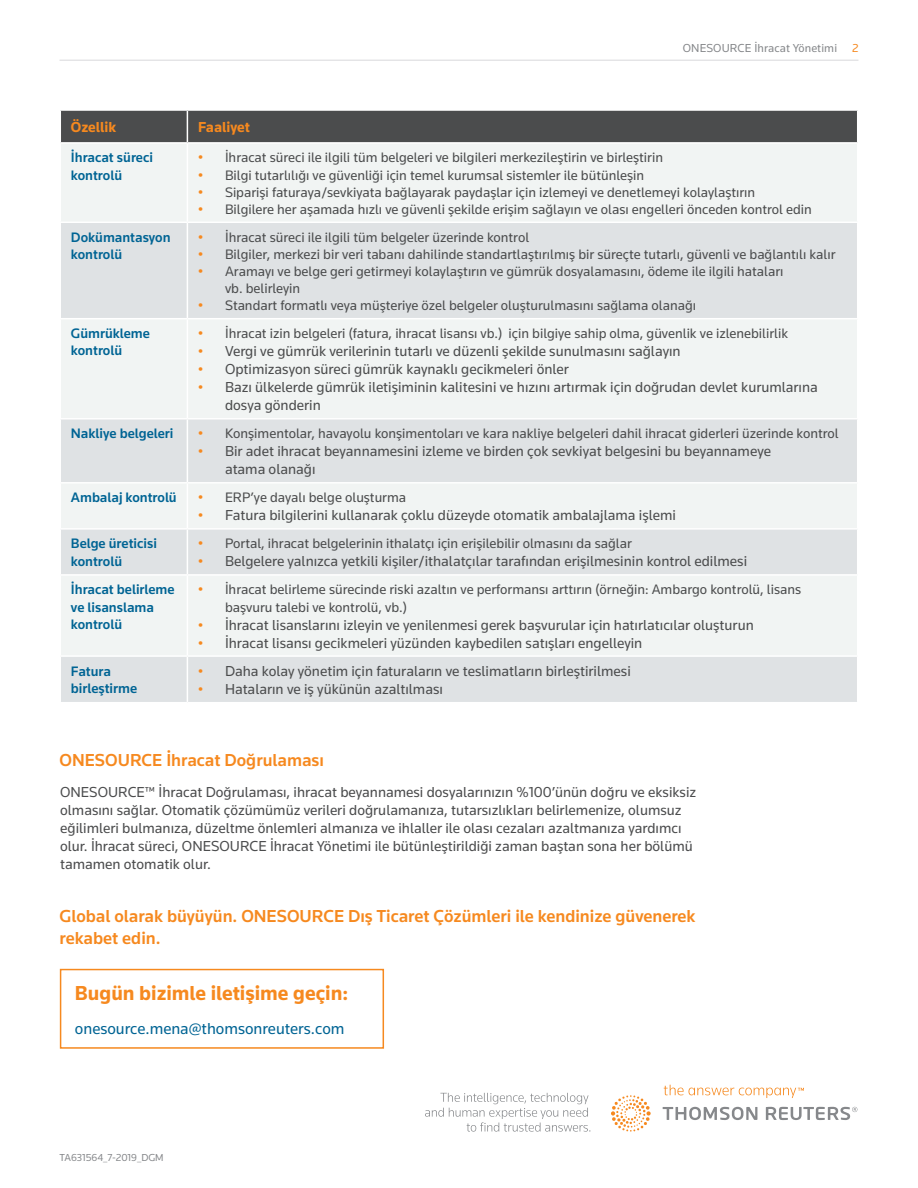
<style>
.page{position:relative;width:918px;height:1188px;background:#fff}
.page>*{position:absolute;margin:0;border:0;box-sizing:border-box;transform-origin:0 0}
.t1{font:700 21px "Knowledge";color:#f6891f}
.t2{font:500 18px/22.5px "Knowledge";color:#f6891f}
.t3{font:16.5px "Knowledge";color:#006494}
.t4{font:15px/18px "Knowledge";color:#4b4c4d}
.t5{font:700 15px "Knowledge";color:#f6891f}
.t6{font:14.25px/17.1px "Knowledge";color:#4b4c4d}
.t7{font:500 14.25px/17.1px "Knowledge";color:#006494}
.t8{font:12px "Knowledge";letter-spacing:.01em;color:#86888b}
.t9{font:10.5px "Knowledge";color:#86888b}
.s1{color:#f6891f}
.s2{font-size:14.25px;color:#f6891f}
</style>
<div class="page">
<hr style="left:60px;top:60px;width:798px;height:1px;background:#dcdddf">
<svg style="left:425px;top:1085px;width:432px;height:47px"></svg>
<div style="left:60px;top:969px;width:324px;height:80px;border:2px solid #f6891f"></div>
<div style="left:61px;top:111px;width:796px;height:31px;background:#4b4c4d"></div>
<div style="left:61px;top:144px;width:796px;height:77px;background:#f1f4f3"></div>
<svg style="left:61px;top:223px;width:796px;height:479px;fill:#dfe2e4"></svg>
<hr style="left:187px;top:111px;width:1px;height:31px;background:#fff">
<hr style="left:187px;top:144px;width:1px;height:78px;background:#fff">
<hr style="left:187px;top:223px;width:1px;height:95px;background:#fff">
<hr style="left:60px;top:318px;width:127px;height:1px;background:#fff">
<hr style="left:187px;top:318px;width:671px;height:1px;background:#fff">
<hr style="left:187px;top:319px;width:1px;height:99px;background:#fff">
<hr style="left:60px;top:418px;width:127px;height:2px;background:#fff">
<hr style="left:187px;top:418px;width:671px;height:2px;background:#fff">
<hr style="left:187px;top:420px;width:1px;height:62px;background:#fff">
<hr style="left:60px;top:482px;width:127px;height:2px;background:#fff">
<hr style="left:187px;top:482px;width:671px;height:2px;background:#fff">
<hr style="left:187px;top:484px;width:1px;height:44px;background:#fff">
<hr style="left:60px;top:528px;width:127px;height:2px;background:#fff">
<hr style="left:187px;top:528px;width:671px;height:2px;background:#fff">
<hr style="left:187px;top:530px;width:1px;height:44px;background:#fff">
<hr style="left:60px;top:574px;width:127px;height:2px;background:#fff">
<hr style="left:187px;top:574px;width:671px;height:2px;background:#fff">
<hr style="left:187px;top:576px;width:1px;height:79px;background:#fff">
<hr style="left:60px;top:655px;width:127px;height:2px;background:#fff">
<hr style="left:187px;top:655px;width:671px;height:2px;background:#fff">
<hr style="left:187px;top:657px;width:1px;height:45px;background:#fff">
<p class="t8" style="left:683px;top:41px;width:177px">ONESOURCE İhracat Yönetimi <span class="s1">2</span></p>
<p class="t5" style="left:71px;top:118px;width:47px">Özellik</p>
<p class="t5" style="left:198px;top:118px;width:53px">Faaliyet</p>
<p class="t7" style="left:71px;top:149px;width:84px">İhracat süreci kontrolü</p>
<p class="t6" style="left:198px;top:149px;width:467px"><span class="s1">•</span> İhracat süreci ile ilgili tüm belgeleri ve bilgileri merkezileştirin ve birleştirin</p>
<p class="t6" style="left:198px;top:166px;width:448px"><span class="s1">•</span> Bilgi tutarlılığı ve güvenliği için temel kurumsal sistemler ile bütünleşin</p>
<p class="t6" style="left:198px;top:183px;width:559px"><span class="s1">•</span> Siparişi faturaya/sevkiyata bağlayarak paydaşlar için izlemeyi ve denetlemeyi kolaylaştırın</p>
<p class="t6" style="left:198px;top:200px;width:615px"><span class="s1">•</span> Bilgilere her aşamada hızlı ve güvenli şekilde erişim sağlayın ve olası engelleri önceden kontrol edin</p>
<p class="t7" style="left:71px;top:228px;width:101px">Dokümantasyon kontrolü</p>
<p class="t6" style="left:198px;top:228px;width:333px"><span class="s1">•</span> İhracat süreci ile ilgili tüm belgeler üzerinde kontrol</p>
<p class="t6" style="left:198px;top:245px;width:639px"><span class="s1">•</span> Bilgiler, merkezi bir veri tabanı dahilinde standartlaştırılmış bir süreçte tutarlı, güvenli ve bağlantılı kalır</p>
<p class="t6" style="left:225px;top:262px;width:560px;text-indent:-27px"><span class="s1">•</span> Aramayı ve belge geri getirmeyi kolaylaştırın ve gümrük dosyalamasını, ödeme ile ilgili hataları vb. belirleyin</p>
<p class="t6" style="left:198px;top:297px;width:500px"><span class="s1">•</span> Standart formatlı veya müşteriye özel belgeler oluşturulmasını sağlama olanağı</p>
<p class="t7" style="left:71px;top:325px;width:80px">Gümrükleme kontrolü</p>
<p class="t6" style="left:198px;top:325px;width:592px"><span class="s1">•</span> İhracat izin belgeleri (fatura, ihracat lisansı vb.) için bilgiye sahip olma, güvenlik ve izlenebilirlik</p>
<p class="t4" style="left:198px;top:342px;width:484px"><span class="s2">•</span> Vergi ve gümrük verilerinin tutarlı ve düzenli şekilde sunulmasını sağlayın</p>
<p class="t4" style="left:198px;top:360px;width:372px"><span class="s2">•</span> Optimizasyon süreci gümrük kaynaklı gecikmeleri önler</p>
<p class="t4" style="left:225px;top:378px;width:594px;text-indent:-27px"><span class="s2">•</span> Bazı ülkelerde gümrük iletişiminin kalitesini ve hızını artırmak için doğrudan devlet kurumlarına dosya gönderin</p>
<p class="t7" style="left:71px;top:425px;width:104px">Nakliye belgeleri</p>
<p class="t6" style="left:198px;top:425px;width:642px"><span class="s1">•</span> Konşimentolar, havayolu konşimentoları ve kara nakliye belgeleri dahil ihracat giderleri üzerinde kontrol</p>
<p class="t4" style="left:225px;top:442px;width:548px;text-indent:-27px"><span class="s2">•</span> Bir adet ihracat beyannamesini izleme ve birden çok sevkiyat belgesini bu beyannameye atama olanağı</p>
<p class="t7" style="left:71px;top:489px;width:107px">Ambalaj kontrolü</p>
<p class="t6" style="left:198px;top:489px;width:210px"><span class="s1">•</span> ERP’ye dayalı belge oluşturma</p>
<p class="t4" style="left:198px;top:506px;width:479px"><span class="s2">•</span> Fatura bilgilerini kullanarak çoklu düzeyde otomatik ambalajlama işlemi</p>
<p class="t7" style="left:71px;top:535px;width:88px">Belge üreticisi kontrolü</p>
<p class="t6" style="left:198px;top:535px;width:435px"><span class="s1">•</span> Portal, ihracat belgelerinin ithalatçı için erişilebilir olmasını da sağlar</p>
<p class="t4" style="left:198px;top:552px;width:551px"><span class="s2">•</span> Belgelere yalnızca yetkili kişiler/ithalatçılar tarafından erişilmesinin kontrol edilmesi</p>
<p class="t7" style="left:71px;top:581px;width:105px">İhracat belirleme ve lisanslama kontrolü</p>
<p class="t6" style="left:225px;top:581px;width:578px;text-indent:-27px"><span class="s1">•</span> İhracat belirleme sürecinde riski azaltın ve performansı arttırın (örneğin: Ambargo kontrolü, lisans başvuru talebi ve kontrolü, vb.)</p>
<p class="t4" style="left:198px;top:615px;width:557px"><span class="s2">•</span> İhracat lisanslarını izleyin ve yenilenmesi gerek başvurular için hatırlatıcılar oluşturun</p>
<p class="t4" style="left:198px;top:633px;width:446px"><span class="s2">•</span> İhracat lisansı gecikmeleri yüzünden kaybedilen satışları engelleyin</p>
<p class="t7" style="left:71px;top:662px;width:68px">Fatura birleştirme</p>
<p class="t4" style="left:198px;top:662px;width:434px"><span class="s2">•</span> Daha kolay yönetim için faturaların ve teslimatların birleştirilmesi</p>
<p class="t4" style="left:198px;top:680px;width:246px"><span class="s2">•</span> Hataların ve iş yükünün azaltılması</p>
<p class="t2" style="left:60px;top:749px;width:266px">ONESOURCE İhracat Doğrulaması</p>
<p class="t4" style="left:60px;top:783px;width:638px">ONESOURCE™ İhracat Doğrulaması, ihracat beyannamesi dosyalarınızın %100’ünün doğru ve eksiksiz olmasını sağlar. Otomatik çözümümüz verileri doğrulamanıza, tutarsızlıkları belirlemenize, olumsuz eğilimleri bulmanıza, düzeltme önlemleri almanıza ve ihlaller ile olası cezaları azaltmanıza yardımcı olur. İhracat süreci, ONESOURCE İhracat Yönetimi ile bütünleştirildiği zaman baştan sona her bölümü tamamen otomatik olur.</p>
<p class="t2" style="left:60px;top:904px;width:638px">Global olarak büyüyün. ONESOURCE Dış Ticaret Çözümleri ile kendinize güvenerek rekabet edin.</p>
<h1 class="t1" style="left:75px;top:980px;width:275px">Bugün bizimle iletişime geçin:</h1>
<p class="t3" style="left:75px;top:1018px;width:271px">onesource.mena@thomsonreuters.com</p>
<p class="t9" style="left:60px;top:1151px;width:106px">TA631564_7-2019_DGM</p>
</div>
